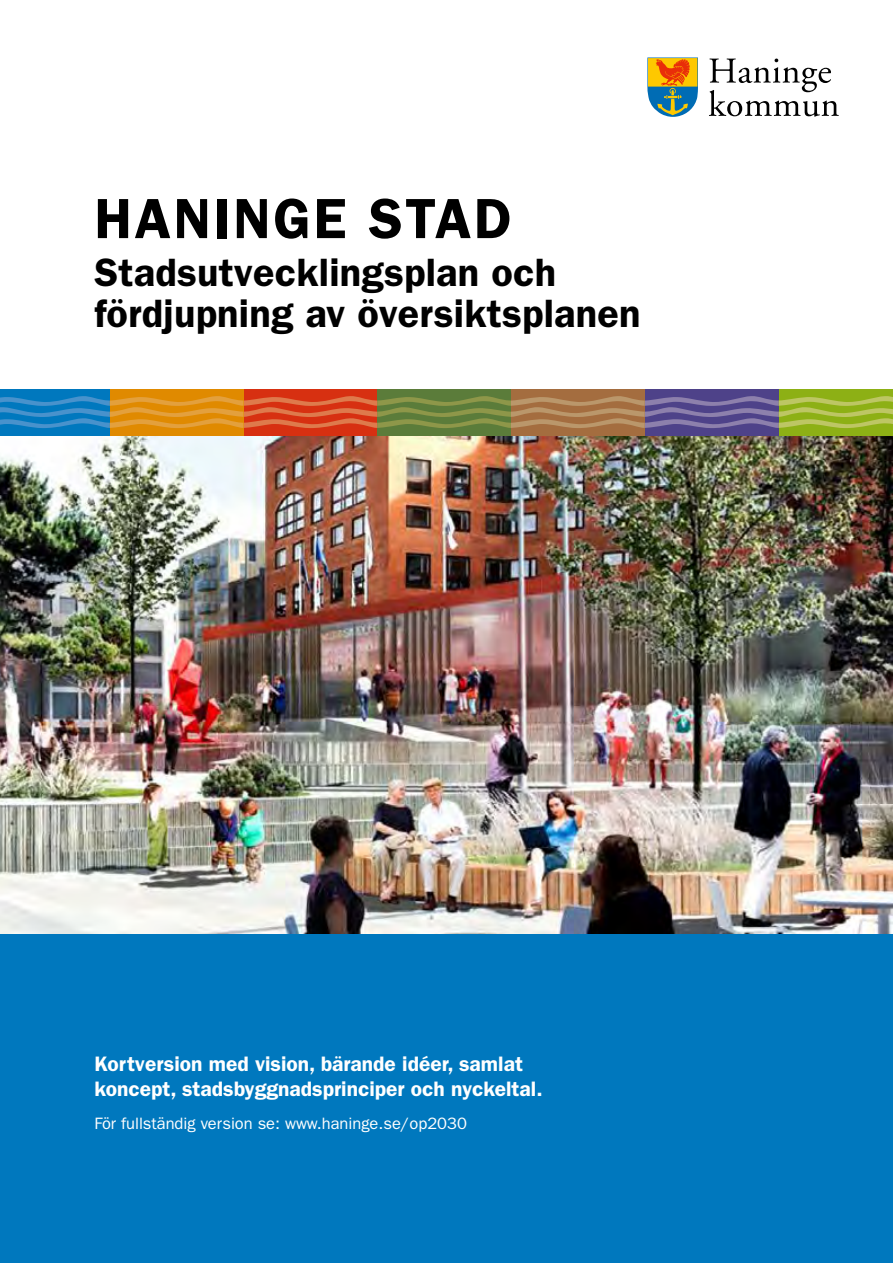
<style>
.page{position:relative;width:893px;height:1263px;background:#fff}
.page>*{position:absolute;margin:0;border:0;box-sizing:border-box;transform-origin:0 0}
.t1{font:600 56.85px "ITC Franklin Gothic Std";letter-spacing:.045em;color:#000}
.t2{font:600 39.75px/41px "ITC Franklin Gothic Std";letter-spacing:.005em;color:#000}
.t3{font:600 21px/25.2px "ITC Franklin Gothic Std";color:#fff}
.t4{font:16.5px "ITC Franklin Gothic Std";color:#fff}
</style>
<div class="page">
<svg style="left:709px;top:59px;width:129px;height:58px"></svg>
<svg style="left:647px;top:57px;width:51px;height:60px;background:#9f945e"></svg>
<div style="left:0;top:794px;width:893px;height:469px;background:#0078be"></div>
<img style="left:0;top:436px;width:893px;height:497px">
<div style="left:778px;top:389px;width:115px;height:47px;background:#8db015"></div>
<div style="left:645px;top:389px;width:133px;height:47px;background:#4e4289"></div>
<div style="left:511px;top:389px;width:134px;height:47px;background:#a46d3f"></div>
<div style="left:377px;top:389px;width:134px;height:47px;background:#5b7c3a"></div>
<div style="left:244px;top:389px;width:133px;height:47px;background:#d73011"></div>
<div style="left:0;top:389px;width:110px;height:47px;background:#0078be"></div>
<div style="left:110px;top:389px;width:134px;height:47px;background:#e08a00"></div>
<svg style="left:0;top:396px;width:893px;height:32px"></svg>
<h1 class="t1" style="left:94px;top:185px;width:418px">HANINGE STAD</h1>
<h2 class="t2" style="left:94px;top:252px;width:548px">Stadsutvecklingsplan och fördjupning av översiktsplanen</h2>
<p class="t3" style="left:94px;top:1051px;width:450px">Kortversion med vision, bärande idéer, samlat koncept, stadsbyggnadsprinciper och nyckeltal.</p>
<p class="t4" style="left:94px;top:1114px;width:374px">För fullständig version se: www.haninge.se/op2030</p>
</div>
